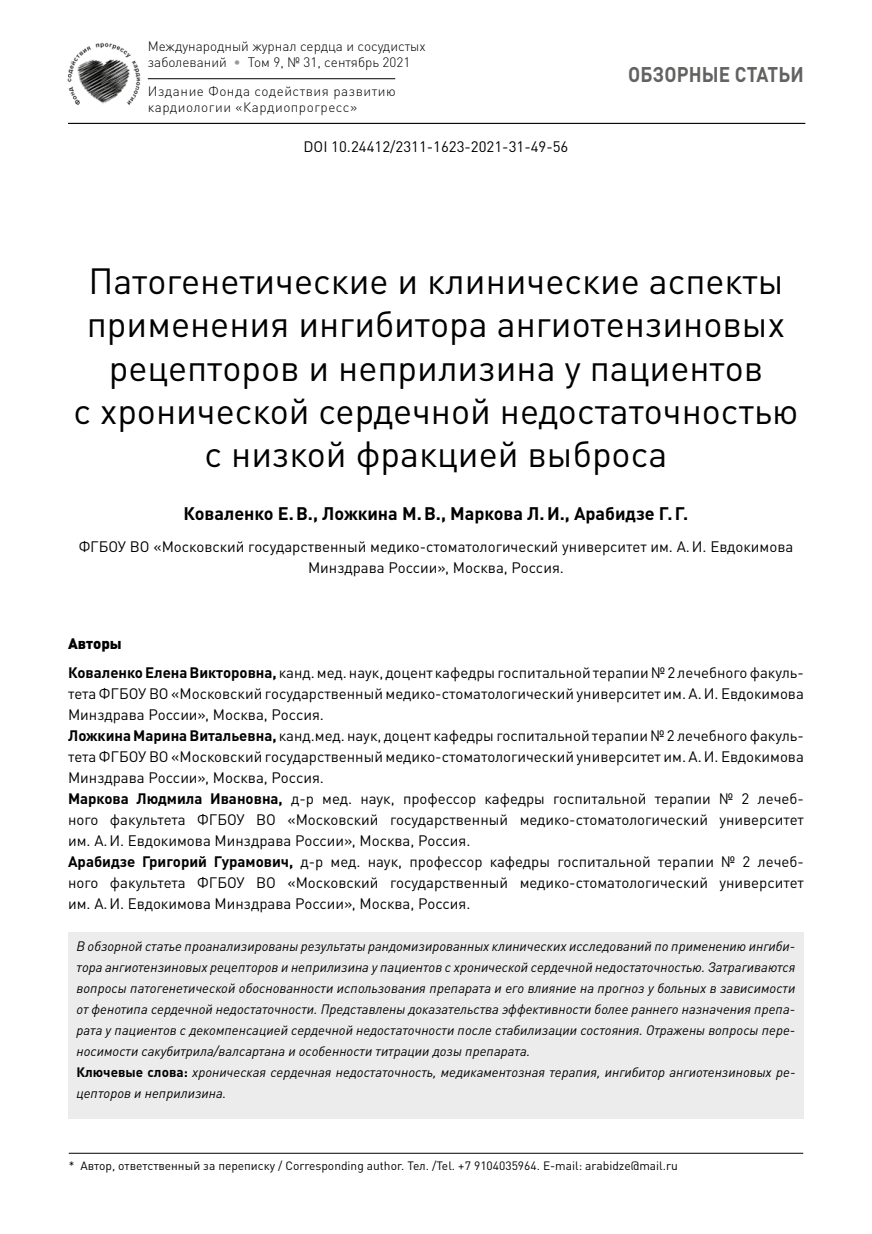
<style>
.page{position:relative;width:872px;height:1234px;background:#fff}
.page>*{position:absolute;margin:0;border:0;box-sizing:border-box;transform-origin:0 0}
.t1{font:36px/43.2px "DIN Pro";color:#000;text-align:center}
.t2{font:700 21px "DIN Pro";letter-spacing:.01em;color:#626261;scale:.9 1}
.t3{font:700 18px "DIN Pro";color:#000}
.t4{font:15px/21px "DIN Pro";color:#000}
.t5{font:italic 13.5px/21px "DIN Pro";color:#000}
.t6{font:300 13.5px/16.2px "DIN Pro";color:#000}
.t7{font:300 13.5px/16.2px "DIN Pro";letter-spacing:.04em;color:#000}
.t8{font:12px "DIN Pro";color:#000}
.s1{color:#9a9a9a}
.s2{font-weight:900}
.s3{font-weight:700}
.s4{font-weight:700;font-style:normal}
</style>
<div class="page">
<hr style="left:68px;top:123px;width:737px;height:1px;background:#000">
<img style="left:67px;top:42px;width:81px;height:63px">
<hr style="left:148px;top:78px;width:247px;height:1px;background:#000">
<hr style="left:69px;top:1152px;width:734px;height:1px;background:#000">
<div style="left:68px;top:931px;width:736px;height:144px;background:#ececec"></div>
<div style="left:68px;top:1057px;width:736px;height:60px;background:#ececec"></div>
<p class="t6" style="left:148px;top:37px;width:279px">Международный журнал сердца и сосудистых заболеваний <span class="s1">•</span> Том 9, № 31, cентябрь 2021</p>
<p class="t7" style="left:148px;top:82px;width:249px">Издание Фонда содействия развитию кардиологии «Кардиопрогресс»</p>
<p class="t4" style="left:303px;top:135px;width:266px">DOI 10.24412/2311-1623-2021-31-49-56</p>
<h2 class="t2" style="left:628px;top:57px;width:197px">Обзорные статьи</h2>
<h1 class="t1" style="left:74px;top:256px;width:726px">Патогенетические и клинические аспекты применения ингибитора ангиотензиновых рецепторов и неприлизина у пациентов<br>с хронической сердечной недостаточностью с низкой фракцией выброса</h1>
<p class="t3" style="left:183px;top:498px;width:506px">Коваленко Е.В., Ложкина М.В., Маркова Л. И ., Арабидзе Г.Г.</p>
<p class="t4" style="left:79px;top:534px;width:716px;text-align:center">ФГБОУ ВО «Московский государственный медико-стоматологический университет им. А.И. Евдокимова<br>Минздрава России», Москва, Россия.</p>
<p class="t4" style="left:68px;top:628px;width:737px;line-height:28.5px"><span class="s2">Авторы<br></span><span class="s3">Коваленко Елена Викторовна,</span> канд. мед. наук, доцент кафедры госпитальной терапии № 2 лечебного факуль-</p>
<p class="t4" style="left:68px;top:681px;width:737px">тета ФГБОУ ВО «Московский государственный медико-стоматологический университет им. А.И. Евдокимова Минздрава России», Москва, Россия.<br><span class="s3">Ложкина Марина Витальевна,</span> канд.мед. наук, доцент кафедры госпитальной терапии № 2 лечебного факуль&shy;тета ФГБОУ ВО «Московский государственный медико-стоматологический университет им. А.И. Евдокимова Минздрава России», Москва, Россия.<br><span class="s3">Маркова Людмила И вановна,</span> д-р мед. наук, профессор кафедры госпитальной терапии № 2 лечеб&shy;ного факультета ФГБОУ ВО «Московский государственный медико-стоматологический университет им. А.И. Евдокимова Минздрава России», Москва, Россия.<br><span class="s3">Арабидзе Григорий Гурамович,</span> д-р мед. наук, профессор кафедры госпитальной терапии № 2 лечеб&shy;ного факультета ФГБОУ ВО «Московский государственный медико-стоматологический университет им. А.И. Евдокимова Минздрава России», Москва, Россия.</p>
<p class="t5" style="left:77px;top:934px;width:720px">В обзорной статье проанализированы результаты рандомизированных клинических исследований по применению ингиби&shy;тора ангиотензиновых рецепторов и неприлизина у пациентов с хронической сердечной недостаточностью. Затрагиваются вопросы патогенетической обоснованности использования препарата и его влияние на прогноз у больных в зависимости от фенотипа сердечной недостаточности. Представлены доказательства эффективности более раннего назначения препа&shy;рата у пациентов с декомпенсацией сердечной недостаточности после стабилизации состояния. Отражены вопросы пере&shy;носимости сакубитрила/валсартана и особенности титрации дозы препарата.<br><span class="s4">Ключевые слова:</span> хроническая сердечная недостаточность, медикаментозная терапия, ингибитор ангиотензиновых ре&shy;цепторов и неприлизина.</p>
<p class="t8" style="left:69px;top:1156px;width:610px">* Автор, ответственный за переписку / Corresponding author. Тел. /Tel. +7 9104035964. Е-mail: arabidze@mail.ru</p>
</div>
